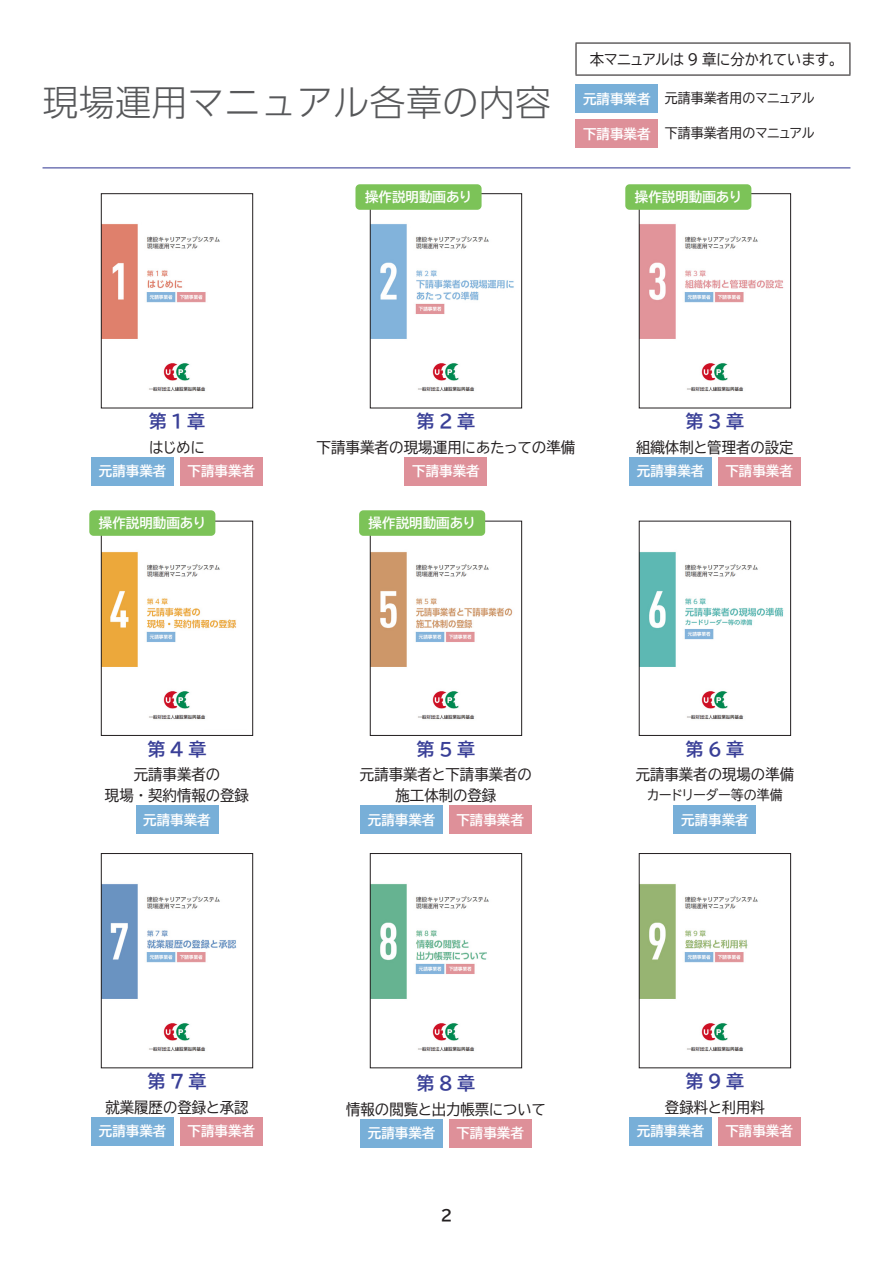
<style>
.page{position:relative;width:893px;height:1263px;background:#fff}
.page>*{position:absolute;margin:0;border:0;box-sizing:border-box;transform-origin:0 0}
.t1{font:300 36px "UD Shin Go Pr 6 N";letter-spacing:.01em;color:#57585a}
.t2{font:18px "BIZ UDP Gothic Bold";letter-spacing:.25em;color:#393f97}
.body{font:15px "BIZ UDP Gothic";color:#231f20;scale:.96 1}
.body-2{font:15px "BIZ UDP Gothic";color:#231f20}
.t3{font:15px "BIZ UDP Gothic Bold";color:#231f20}
.illust_header{font:13.5px "BIZ UDP Gothic Bold";color:#fff}
.body-3{font:13.5px "BIZ UDP Gothic";color:#231f20;scale:.96 1}
</style>
<div class="page">
<hr style="left:43px;top:167px;width:807px;height:1px;background:#393f97">
<img style="left:103px;top:224px;width:117px;height:168px">
<div style="left:101px;top:193px;width:152px;height:215px;border:1px solid #231f20"></div>
<img style="left:372px;top:224px;width:142px;height:168px">
<div style="left:370px;top:193px;width:152px;height:215px;border:1px solid #231f20"></div>
<img style="left:641px;top:195px;width:143px;height:197px">
<div style="left:639px;top:193px;width:152px;height:215px;border:1px solid #231f20"></div>
<div style="left:91px;top:457px;width:83px;height:29px;background:#78afd8"></div>
<div style="left:180px;top:457px;width:83px;height:29px;background:#de9099"></div>
<div style="left:405px;top:457px;width:82px;height:29px;background:#de9099"></div>
<div style="left:629px;top:457px;width:83px;height:29px;background:#78afd8"></div>
<div style="left:718px;top:457px;width:83px;height:29px;background:#de9099"></div>
<img style="left:103px;top:523px;width:133px;height:197px">
<div style="left:101px;top:521px;width:152px;height:215px;border:1px solid #231f20"></div>
<img style="left:372px;top:523px;width:141px;height:197px">
<div style="left:370px;top:521px;width:152px;height:215px;border:1px solid #231f20"></div>
<img style="left:641px;top:552px;width:143px;height:168px">
<div style="left:639px;top:521px;width:152px;height:215px;border:1px solid #231f20"></div>
<div style="left:136px;top:805px;width:82px;height:29px;background:#78afd8"></div>
<div style="left:360px;top:805px;width:83px;height:29px;background:#78afd8"></div>
<div style="left:449px;top:805px;width:83px;height:29px;background:#de9099"></div>
<div style="left:673px;top:805px;width:83px;height:29px;background:#78afd8"></div>
<img style="left:103px;top:884px;width:134px;height:168px">
<div style="left:101px;top:853px;width:152px;height:215px;border:1px solid #231f20"></div>
<img style="left:372px;top:884px;width:117px;height:168px">
<div style="left:370px;top:853px;width:152px;height:215px;border:1px solid #231f20"></div>
<img style="left:641px;top:884px;width:117px;height:168px">
<div style="left:639px;top:853px;width:152px;height:215px;border:1px solid #231f20"></div>
<div style="left:91px;top:1117px;width:83px;height:28px;background:#78afd8"></div>
<div style="left:180px;top:1117px;width:83px;height:28px;background:#de9099"></div>
<div style="left:360px;top:1119px;width:83px;height:29px;background:#78afd8"></div>
<div style="left:449px;top:1119px;width:83px;height:29px;background:#de9099"></div>
<div style="left:629px;top:1117px;width:83px;height:28px;background:#78afd8"></div>
<div style="left:718px;top:1117px;width:83px;height:28px;background:#de9099"></div>
<hr style="left:575px;top:43px;width:275px;height:1px;background:#231f20">
<hr style="left:575px;top:44px;width:1px;height:31px;background:#231f20">
<hr style="left:849px;top:44px;width:1px;height:31px;background:#231f20">
<hr style="left:575px;top:75px;width:275px;height:1px;background:#231f20">
<div style="left:575px;top:84px;width:83px;height:29px;background:#78afd8"></div>
<div style="left:575px;top:119px;width:83px;height:29px;background:#de9099"></div>
<div style="left:357px;top:185px;width:123px;height:24px;background:#7cc358;border-radius:3px"></div>
<div style="left:355px;top:184px;width:127px;height:26px;border:2px solid #7cc358;border-radius:3px"></div>
<div style="left:90px;top:511px;width:124px;height:24px;background:#7cc358;border-radius:3px"></div>
<div style="left:89px;top:510px;width:126px;height:26px;border:2px solid #7cc358;border-radius:3px"></div>
<div style="left:626px;top:185px;width:124px;height:24px;background:#7cc358;border-radius:3px"></div>
<div style="left:625px;top:184px;width:126px;height:26px;border:2px solid #7cc358;border-radius:3px"></div>
<div style="left:360px;top:511px;width:124px;height:24px;background:#7cc358;border-radius:3px"></div>
<div style="left:359px;top:510px;width:126px;height:26px;border:2px solid #7cc358;border-radius:3px"></div>
<p class="t1" style="left:43px;top:73px;width:510px">現場運用マニュアル各章の内容</p>
<p class="illust_header" style="left:365px;top:190px;width:108px">操作説明動画あり</p>
<p class="body" style="left:590px;top:52px;width:260px">本マニュアルは 9 章に分かれています。</p>
<p class="illust_header" style="left:583px;top:92px;width:69px">元請事業者</p>
<p class="illust_header" style="left:583px;top:127px;width:69px">下請事業者</p>
<p class="body-3" style="left:665px;top:91px;width:157px">元請事業者用のマニュアル</p>
<p class="body-3" style="left:665px;top:126px;width:157px">下請事業者用のマニュアル</p>
<p class="illust_header" style="left:635px;top:190px;width:108px">操作説明動画あり</p>
<p class="t2" style="left:149px;top:412px;width:58px">第1章</p>
<p class="body" style="left:149px;top:439px;width:59px">はじめに</p>
<p class="illust_header" style="left:99px;top:464px;width:69px">元請事業者</p>
<p class="illust_header" style="left:188px;top:464px;width:69px">下請事業者</p>
<p class="illust_header" style="left:99px;top:516px;width:108px">操作説明動画あり</p>
<p class="t2" style="left:417px;top:412px;width:60px">第2章</p>
<p class="body-2" style="left:316px;top:439px;width:260px">下請事業者の現場運用にあたっての準備</p>
<p class="illust_header" style="left:412px;top:464px;width:69px">下請事業者</p>
<p class="illust_header" style="left:369px;top:516px;width:108px">操作説明動画あり</p>
<p class="t2" style="left:686px;top:412px;width:60px">第3章</p>
<p class="body" style="left:636px;top:439px;width:166px">組織体制と管理者の設定</p>
<p class="illust_header" style="left:637px;top:464px;width:69px">元請事業者</p>
<p class="illust_header" style="left:725px;top:464px;width:69px">下請事業者</p>
<p class="t2" style="left:148px;top:740px;width:60px">第4章</p>
<p class="body" style="left:134px;top:767px;width:91px">元請事業者の</p>
<p class="body" style="left:105px;top:788px;width:151px">現場・契約情報の登録</p>
<p class="illust_header" style="left:143px;top:813px;width:69px">元請事業者</p>
<p class="t2" style="left:417px;top:740px;width:60px">第5章</p>
<p class="body" style="left:360px;top:767px;width:181px">元請事業者と下請事業者の</p>
<p class="body" style="left:396px;top:788px;width:106px">施工体制の登録</p>
<p class="illust_header" style="left:368px;top:813px;width:69px">元請事業者</p>
<p class="illust_header" style="left:456px;top:813px;width:69px">下請事業者</p>
<p class="t2" style="left:686px;top:740px;width:60px">第6章</p>
<p class="body" style="left:636px;top:767px;width:167px">元請事業者の現場の準備</p>
<p class="body-3" style="left:647px;top:788px;width:143px">カードリーダー等の準備</p>
<p class="illust_header" style="left:681px;top:813px;width:69px">元請事業者</p>
<p class="t2" style="left:148px;top:1072px;width:60px">第7章</p>
<p class="body" style="left:105px;top:1099px;width:151px">就業履歴の登録と承認</p>
<p class="illust_header" style="left:99px;top:1124px;width:69px">元請事業者</p>
<p class="illust_header" style="left:188px;top:1124px;width:69px">下請事業者</p>
<p class="t2" style="left:417px;top:1074px;width:60px">第8章</p>
<p class="body" style="left:346px;top:1101px;width:209px">情報の閲覧と出力帳票について</p>
<p class="illust_header" style="left:368px;top:1126px;width:69px">元請事業者</p>
<p class="illust_header" style="left:456px;top:1126px;width:69px">下請事業者</p>
<p class="t3" style="left:441px;top:1208px;width:13px">2</p>
<p class="t2" style="left:686px;top:1072px;width:60px">第9章</p>
<p class="body" style="left:665px;top:1099px;width:106px">登録料と利用料</p>
<p class="illust_header" style="left:637px;top:1124px;width:69px">元請事業者</p>
<p class="illust_header" style="left:725px;top:1124px;width:69px">下請事業者</p>
</div>
